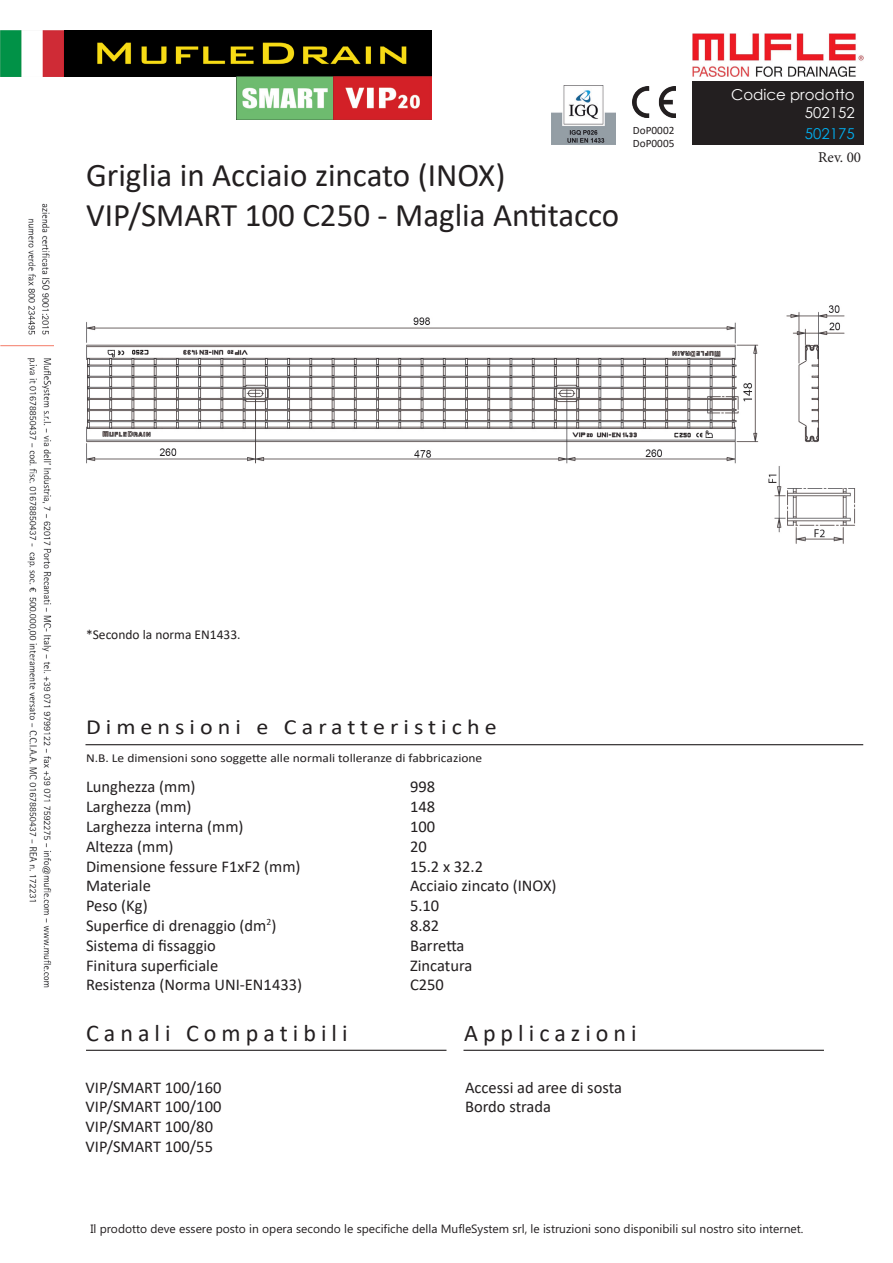
<style>
.page{position:relative;width:893px;height:1263px;background:#fff}
.page>*{position:absolute;margin:0;border:0;box-sizing:border-box;transform-origin:0 0}
.t1{font:33px "Calibri";color:#231f20}
.t2{font:24px "Calibri";letter-spacing:.21em;color:#231f20}
.t3{font:21.6px "Calibri";letter-spacing:.21em;color:#231f20;scale:1.11 1}
.t4{font:16.5px "Calibri";color:#231f20}
.t5{font:15px "Century Gothic";color:#fff}
.t6{font:15px "Century Gothic";color:#00aeef}
.t7{font:15px "Minion Pro";color:#231f20}
.t8{font:13.5px "Calibri";color:#231f20}
.t9{font:12.15px "Calibri";color:#231f20;scale:1.11 1}
.t10{font:12px "Microsoft Phags Pa";color:#231f20}
.t11{font:11.25px "Calibri";color:#231f20}
</style>
<div class="page">
<img style="left:0;top:204px;width:53px;height:783px">
<div style="left:692px;top:81px;width:171px;height:64px;background:#231f20"></div>
<img style="left:552px;top:85px;width:63px;height:59px">
<img style="left:632px;top:87px;width:43px;height:30px">
<img style="left:692px;top:34px;width:171px;height:43px">
<hr style="left:85px;top:744px;width:778px;height:1px;background:#231f20">
<hr style="left:86px;top:1050px;width:360px;height:1px;background:#231f20">
<img style="left:86px;top:305px;width:770px;height:239px">
<img style="left:0;top:30px;width:432px;height:46px">
<hr style="left:463px;top:1050px;width:361px;height:1px;background:#231f20">
<img style="left:236px;top:77px;width:195px;height:42px">
<p class="t1" style="left:86px;top:152px;width:421px">Griglia in Acciaio zincato (INOX)</p>
<p class="t1" style="left:86px;top:192px;width:535px">VIP/SMART 100 C250 - Maglia Antitacco</p>
<p class="t11" style="left:633px;top:122px;width:43px">DoP0002</p>
<p class="t11" style="left:633px;top:136px;width:43px">DoP0005</p>
<p class="t5" style="left:731px;top:84px;width:125px">Codice prodotto</p>
<p class="t5" style="left:805px;top:102px;width:51px">502152</p>
<p class="t6" style="left:805px;top:123px;width:51px">502175</p>
<p class="t7" style="left:818px;top:147px;width:44px">Rev. 00</p>
<p class="t8" style="left:86px;top:625px;width:156px">*Secondo la norma EN1433.</p>
<p class="t3" style="left:86px;top:712px;width:371px">Dimensioni e Caratteristiche</p>
<p class="t9" style="left:86px;top:750px;width:359px">N.B. Le dimensioni sono soggette alle normali tolleranze di fabbricazione</p>
<p class="t4" style="left:86px;top:775px;width:111px">Lunghezza (mm)</p>
<p class="t4" style="left:410px;top:775px;width:27px">998</p>
<p class="t4" style="left:86px;top:795px;width:107px">Larghezza (mm)</p>
<p class="t4" style="left:410px;top:795px;width:27px">148</p>
<p class="t4" style="left:86px;top:815px;width:159px">Larghezza interna (mm)</p>
<p class="t4" style="left:410px;top:815px;width:27px">100</p>
<p class="t4" style="left:86px;top:835px;width:89px">Altezza (mm)</p>
<p class="t4" style="left:410px;top:835px;width:18px">20</p>
<p class="t4" style="left:86px;top:855px;width:216px">Dimensione fessure F1xF2 (mm)</p>
<p class="t4" style="left:410px;top:855px;width:75px">15.2 x 32.2</p>
<p class="t4" style="left:86px;top:874px;width:66px">Materiale</p>
<p class="t4" style="left:410px;top:874px;width:148px">Acciaio zincato (INOX)</p>
<p class="t4" style="left:86px;top:894px;width:63px">Peso (Kg)</p>
<p class="t4" style="left:410px;top:894px;width:31px">5.10</p>
<p class="t4" style="left:86px;top:914px;width:192px">Superfice di drenaggio (dm<sup>2</sup>)</p>
<p class="t4" style="left:410px;top:914px;width:31px">8.82</p>
<p class="t4" style="left:86px;top:934px;width:131px">Sistema di fissaggio</p>
<p class="t4" style="left:410px;top:934px;width:56px">Barretta</p>
<p class="t4" style="left:86px;top:954px;width:134px">Finitura superficiale</p>
<p class="t4" style="left:410px;top:954px;width:64px">Zincatura</p>
<p class="t4" style="left:86px;top:973px;width:218px">Resistenza (Norma UNI-EN1433)</p>
<p class="t4" style="left:410px;top:973px;width:35px">C250</p>
<p class="t2" style="left:86px;top:1016px;width:263px">Canali Compatibili</p>
<p class="t2" style="left:464px;top:1016px;width:174px">Applicazioni</p>
<p class="t4" style="left:85px;top:1075px;width:137px">VIP/SMART 100/160</p>
<p class="t4" style="left:85px;top:1095px;width:137px">VIP/SMART 100/100</p>
<p class="t4" style="left:85px;top:1115px;width:129px">VIP/SMART 100/80</p>
<p class="t4" style="left:85px;top:1135px;width:129px">VIP/SMART 100/55</p>
<p class="t4" style="left:465px;top:1075px;width:158px">Accessi ad aree di sosta</p>
<p class="t4" style="left:465px;top:1095px;width:87px">Bordo strada</p>
<p class="t10" style="left:90px;top:1221px;width:715px">Il prodotto deve essere posto in opera secondo le specifiche della MufleSystem srl, le istruzioni sono disponibili sul nostro sito internet.</p>
</div>
